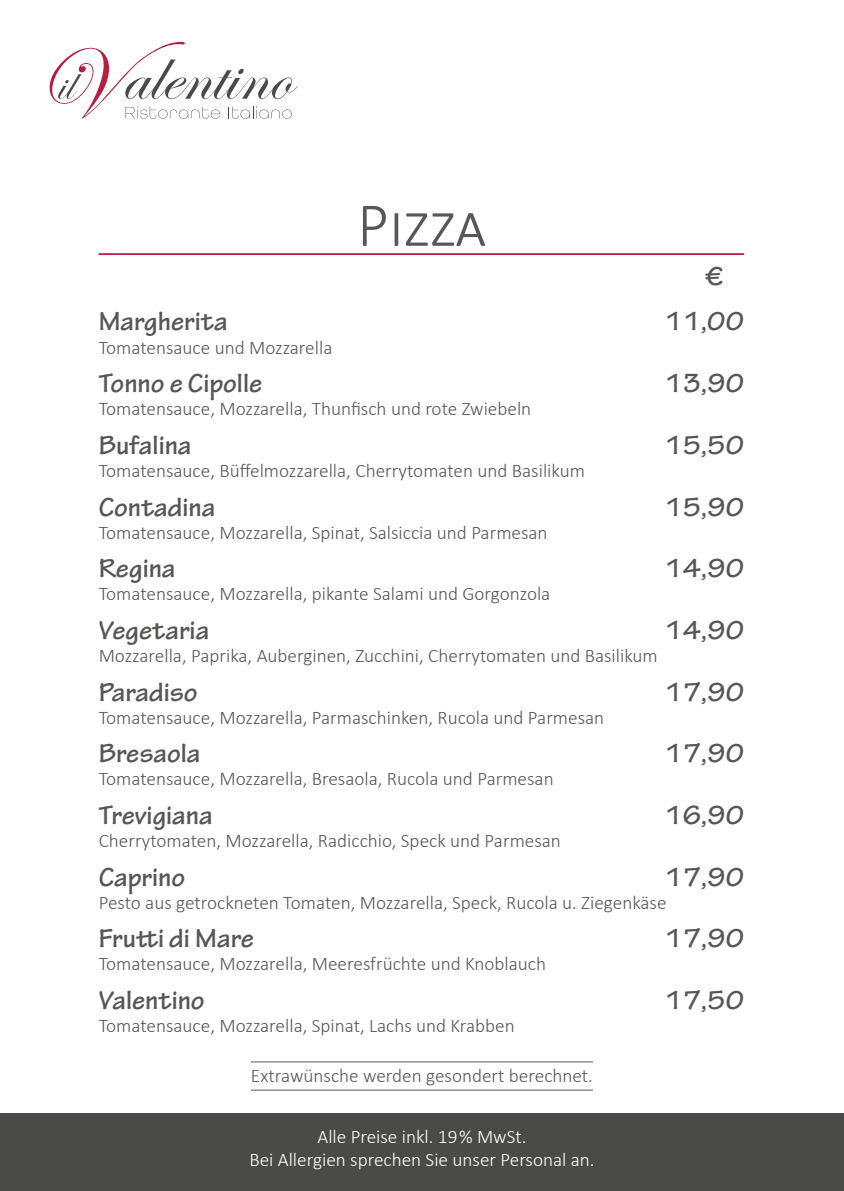
<style>
.page{position:relative;width:844px;height:1191px;background:#fff}
.page>*{position:absolute;margin:0;border:0;box-sizing:border-box;transform-origin:0 0}
.t1{font:300 63px "Calibri";color:#575756}
.t2{font:700 28px "Tekton Pro";color:#575756}
.t3{font:300 19.25px "Calibri";color:#575756}
.t4{font:300 19.25px/23.1px "Calibri";color:#fff;text-align:center}
</style>
<div class="page">
<div style="left:0;top:1113px;width:843px;height:78px;background:#4a4a49"></div>
<hr style="left:99px;top:253px;width:644px;height:2px;background:#b71e3f">
<hr style="left:251px;top:1061px;width:342px;height:1px;background:#575756">
<hr style="left:251px;top:1089px;width:342px;height:1px;background:#575756">
<svg style="left:50px;top:42px;width:247px;height:77px"></svg>
<h1 class="t1" style="left:357px;top:186px;width:130px">Pizza</h1>
<h2 class="t2" style="left:705px;top:259px;width:20px">€</h2>
<h2 class="t2" style="left:99px;top:305px;width:130px">Margherita</h2>
<h2 class="t2" style="left:664px;top:305px;width:81px">11,00</h2>
<p class="t3" style="left:99px;top:335px;width:235px">Tomatensauce und Mozzarella</p>
<h2 class="t2" style="left:99px;top:367px;width:165px">Tonno e Cipolle</h2>
<h2 class="t2" style="left:664px;top:367px;width:81px">13,90</h2>
<p class="t3" style="left:99px;top:397px;width:434px">Tomatensauce, Mozzarella, Thunfisch und rote Zwiebeln</p>
<h2 class="t2" style="left:99px;top:428px;width:94px">Bufalina</h2>
<h2 class="t2" style="left:664px;top:428px;width:81px">15,50</h2>
<p class="t3" style="left:99px;top:458px;width:487px">Tomatensauce, Büffelmozzarella, Cherrytomaten und Basilikum</p>
<h2 class="t2" style="left:99px;top:490px;width:118px">Contadina</h2>
<h2 class="t2" style="left:664px;top:490px;width:81px">15,90</h2>
<p class="t3" style="left:99px;top:520px;width:450px">Tomatensauce, Mozzarella, Spinat, Salsiccia und Parmesan</p>
<h2 class="t2" style="left:99px;top:552px;width:78px">Regina</h2>
<h2 class="t2" style="left:664px;top:552px;width:81px">14,90</h2>
<p class="t3" style="left:99px;top:582px;width:453px">Tomatensauce, Mozzarella, pikante Salami und Gorgonzola</p>
<h2 class="t2" style="left:99px;top:613px;width:112px">Vegetaria</h2>
<h2 class="t2" style="left:664px;top:613px;width:81px">14,90</h2>
<p class="t3" style="left:99px;top:643px;width:560px">Mozzarella, Paprika, Auberginen, Zucchini, Cherrytomaten und Basilikum</p>
<h2 class="t2" style="left:99px;top:675px;width:100px">Paradiso</h2>
<h2 class="t2" style="left:664px;top:675px;width:81px">17,90</h2>
<p class="t3" style="left:99px;top:705px;width:507px">Tomatensauce, Mozzarella, Parmaschinken, Rucola und Parmesan</p>
<h2 class="t2" style="left:99px;top:737px;width:103px">Bresaola</h2>
<h2 class="t2" style="left:664px;top:737px;width:81px">17,90</h2>
<p class="t3" style="left:99px;top:767px;width:456px">Tomatensauce, Mozzarella, Bresaola, Rucola und Parmesan</p>
<h2 class="t2" style="left:99px;top:798px;width:116px">Trevigiana</h2>
<h2 class="t2" style="left:664px;top:798px;width:81px">16,90</h2>
<p class="t3" style="left:99px;top:828px;width:463px">Cherrytomaten, Mozzarella, Radicchio, Speck und Parmesan</p>
<h2 class="t2" style="left:99px;top:860px;width:88px">Caprino</h2>
<h2 class="t2" style="left:664px;top:860px;width:81px">17,90</h2>
<p class="t3" style="left:99px;top:890px;width:569px">Pesto aus getrockneten Tomaten, Mozzarella, Speck, Rucola u. Ziegenkäse</p>
<h2 class="t2" style="left:99px;top:922px;width:157px">Frutti di Mare</h2>
<h2 class="t2" style="left:664px;top:922px;width:81px">17,90</h2>
<p class="t3" style="left:99px;top:952px;width:449px">Tomatensauce, Mozzarella, Meeresfrüchte und Knoblauch</p>
<h2 class="t2" style="left:99px;top:983px;width:108px">Valentino</h2>
<h2 class="t2" style="left:664px;top:983px;width:81px">17,50</h2>
<p class="t3" style="left:99px;top:1013px;width:417px">Tomatensauce, Mozzarella, Spinat, Lachs und Krabben</p>
<p class="t3" style="left:251px;top:1064px;width:343px">Extrawünsche werden gesondert berechnet.</p>
<p class="t4" style="left:249px;top:1125px;width:346px">Alle Preise inkl. 19 % MwSt.<br>Bei Allergien sprechen Sie unser Personal an.</p>
</div>
